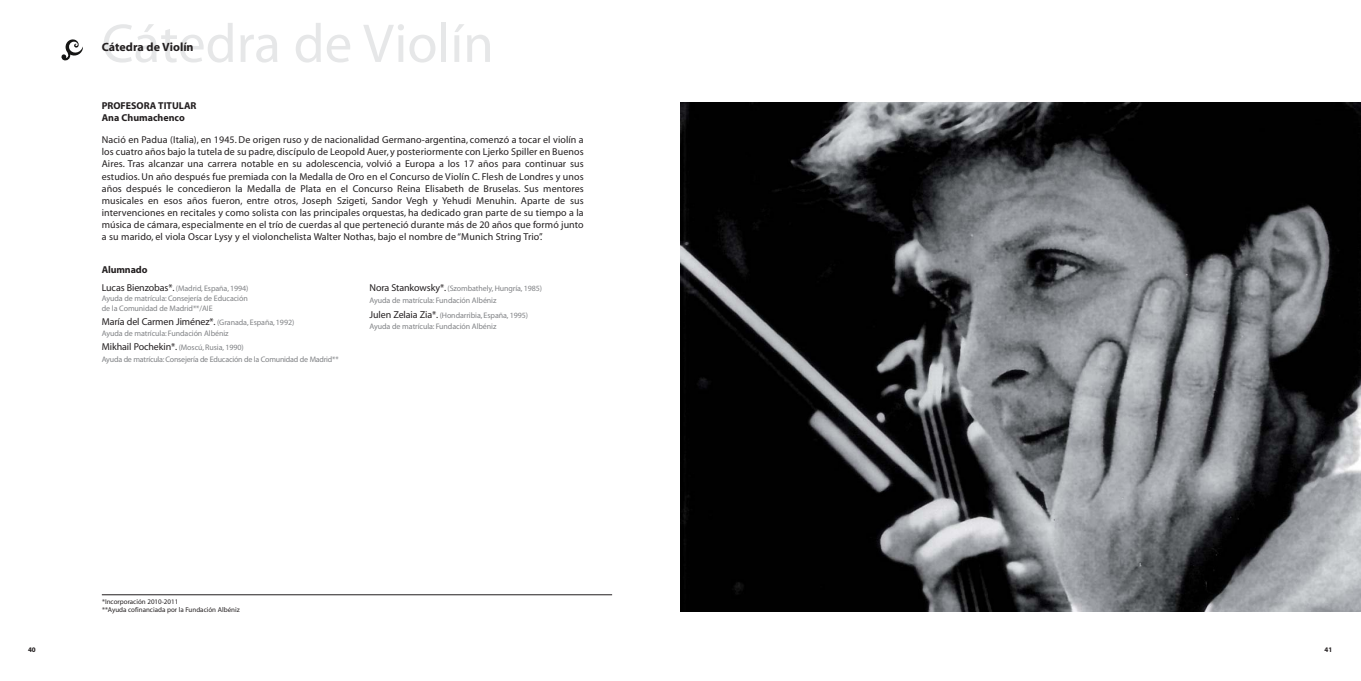
<style>
.page{position:relative;width:1361px;height:681px;background:#fff}
.page>*{position:absolute;margin:0;border:0;box-sizing:border-box;transform-origin:0 0}
.t1{font:55px "Myriad";color:#e6e7e8}
.t2{font:700 12px "Myriad";color:#231f20}
.t3{font:10px/12px "Myriad";letter-spacing:.01em;color:#231f20;text-align:justify}
.t4{font:10px "Myriad";letter-spacing:-.01em;color:#231f20}
.t5{font:700 10px/12px "Myriad";color:#231f20}
.t6{font:8px/10.6px "Myriad";letter-spacing:-.01em;color:#808285}
.t7{font:7px/8.4px "Myriad";color:#231f20}
.t8{font:700 7px "Myriad";color:#231f20}
.s1{font-size:10px;color:#231f20}
.s2{font-size:8px;color:#808285}
</style>
<div class="page">
<svg style="left:61px;top:39px;width:22px;height:21px"></svg>
<hr style="left:102px;top:594px;width:510px;height:1px;background:#231f20">
<img style="left:680px;top:102px;width:680px;height:509px">
<h1 class="t1" style="left:102px;top:23px;width:393px">Cátedra de Violín</h1>
<p class="t2" style="left:102px;top:43px;width:93px">Cátedra de Violín</p>
<p class="t5" style="left:102px;top:101px;width:96px">PROFESORA TITULAR<br>Ana Chumachenco</p>
<p class="t3" style="left:102px;top:135px;width:483px">Nació en Padua (Italia), en 1945. De origen ruso y de nacionalidad Germano-argentina, comenzó a tocar el violín a los cuatro años bajo la tutela de su padre, discípulo de Leopold Auer, y posteriormente con Ljerko Spiller en Buenos Aires. Tras alcanzar una carrera notable en su adolescencia, volvió a Europa a los 17 años para continuar sus estudios. Un año después fue premiada con la Medalla de Oro en el Concurso de Violín C. Flesh de Londres y unos años después le concedieron la Medalla de Plata en el Concurso Reina Elisabeth de Bruselas. Sus mentores musicales en esos años fueron, entre otros, Joseph Szigeti, Sandor Vegh y Yehudi Menuhin. Aparte de sus intervenciones en recitales y como solista con las principales orquestas, ha dedicado gran parte de su tiempo a la música de cámara, especialmente en el trío de cuerdas al que perteneció durante más de 20 años que formó junto a su marido, el viola Oscar Lysy y el violonchelista Walter Nothas, bajo el nombre de “Munich String Trio”.</p>
<p class="t5" style="left:102px;top:264px;width:47px">Alumnado</p>
<p class="t6" style="left:102px;top:283px;width:148px"><span class="s1">Lucas Bienzobas*.</span> (Madrid, España, 1994)<br>Ayuda de matrícula: Consejería de Educación</p>
<p class="t6" style="left:102px;top:303px;width:112px">de la Comunidad de Madrid**/AIE</p>
<p class="t4" style="left:102px;top:318px;width:194px">María del Carmen Jiménez*. <span class="s2">(Granada, España, 1992)</span></p>
<p class="t6" style="left:102px;top:326px;width:143px;line-height:14.4px">Ayuda de matrícula: Fundación Albéniz<br><span class="s1">Mikhail Pochekin*.</span> (Moscú, Rusia, 1990)</p>
<p class="t6" style="left:102px;top:355px;width:238px">Ayuda de matrícula: Consejería de Educación de la Comunidad de Madrid**</p>
<p class="t6" style="left:369px;top:282px;width:174px;line-height:12px"><span class="s1">Nora Stankowsky*.</span> (Szombathely, Hungría, 1985)<br>Ayuda de matrícula: Fundación Albéniz</p>
<p class="t6" style="left:369px;top:310px;width:160px"><span class="s1">Julen Zelaia Zia*.</span> (Hondarribia, España, 1995)<br>Ayuda de matrícula: Fundación Albéniz</p>
<p class="t7" style="left:102px;top:597px;width:139px">*Incorporación 2010-2011<br>**Ayuda cofinanciada por la Fundación Albéniz</p>
<p class="t8" style="left:28px;top:646px;width:9px">40</p>
<p class="t8" style="left:1324px;top:646px;width:9px">41</p>
</div>
